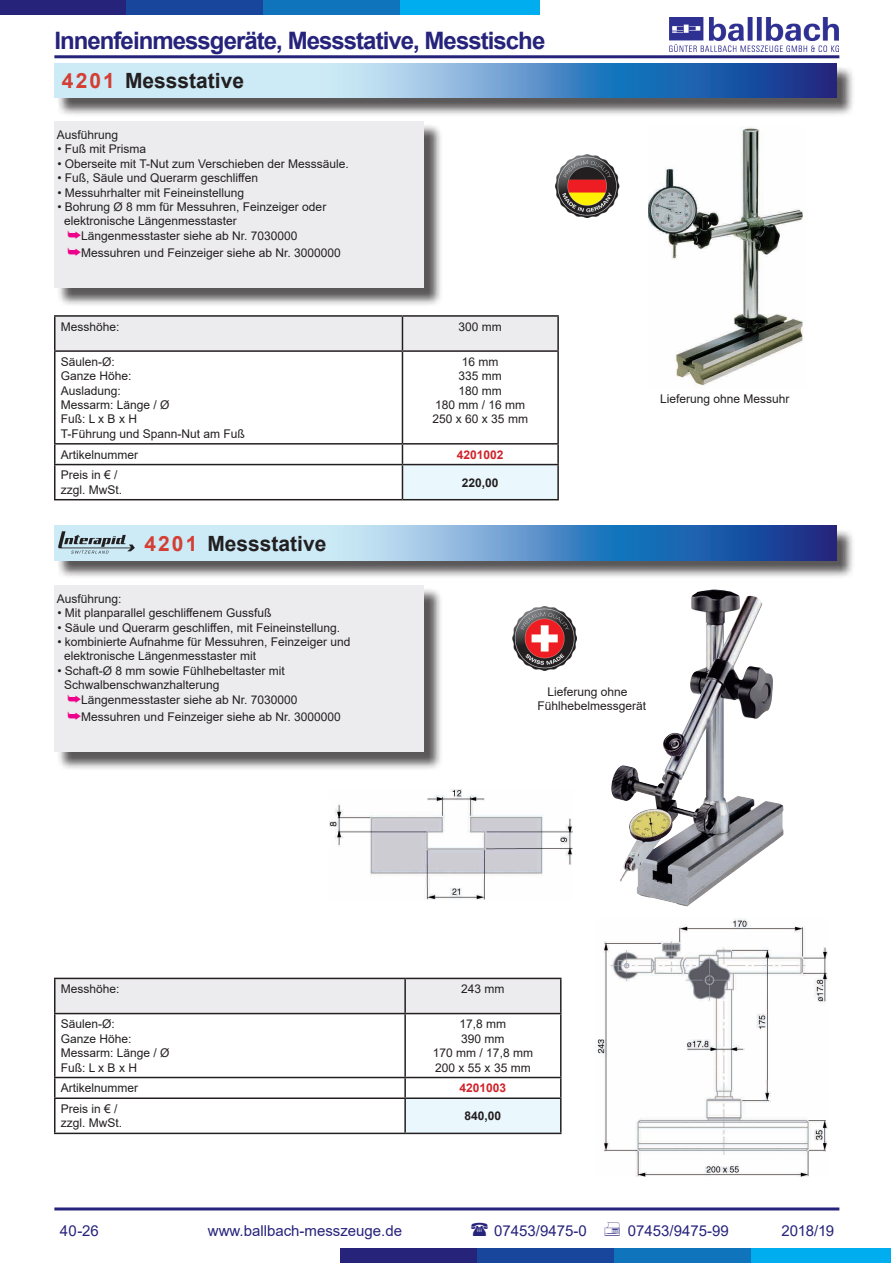
<style>
.page{position:relative;width:893px;height:1263px;background:#fff}
.page>*{position:absolute;margin:0;border:0;box-sizing:border-box;transform-origin:0 0}
.t1{font:700 24px "Arial";letter-spacing:-.04em;color:#26237b}
.t2{font:700 21px "Arial";color:#231f20}
.t3{font:15px "Arial";color:#26237b}
.t4{font:12px/14.4px "Arial";color:#231f20}
.t5{font:700 12px "Arial";color:#d1232a}
.t6{font:700 12px "Arial";color:#231f20}
.s1{color:#d43e33}
</style>
<div class="page">
<hr style="left:54px;top:55px;width:785px;height:3px;background:#26237b">
<hr style="left:54px;top:1207px;width:785px;height:3px;background:#26237b">
<img style="left:669px;top:17px;width:170px;height:35px">
<div style="left:56px;top:65px;width:799px;height:52px;background:#231f20;opacity:.75"></div>
<svg style="left:54px;top:63px;width:782px;height:35px;background:#7eaad5"></svg>
<div style="left:0;top:0;width:126px;height:15px;background:#26237b"></div>
<div style="left:126px;top:0;width:138px;height:15px;background:#18469d"></div>
<div style="left:264px;top:0;width:137px;height:15px;background:#1074bc"></div>
<div style="left:401px;top:0;width:139px;height:15px;background:#00aeef"></div>
<div style="left:340px;top:1248px;width:137px;height:15px;background:#26237b"></div>
<div style="left:477px;top:1248px;width:137px;height:15px;background:#18469d"></div>
<div style="left:614px;top:1248px;width:137px;height:15px;background:#1074bc"></div>
<div style="left:751px;top:1248px;width:140px;height:15px;background:#00aeef"></div>
<div style="left:56px;top:528px;width:799px;height:51px;background:#231f20;opacity:.75"></div>
<svg style="left:54px;top:525px;width:782px;height:35px;background:#78a6d2"></svg>
<div style="left:56px;top:123px;width:387px;height:184px;background:#231f20;opacity:.75"></div>
<div style="left:54px;top:121px;width:370px;height:167px;background:#ececee"></div>
<img style="left:648px;top:127px;width:155px;height:261px">
<div style="left:56px;top:317px;width:501px;height:33px;background:#ececee"></div>
<svg style="left:56px;top:352px;width:501px;height:147px"></svg>
<div style="left:402px;top:465px;width:156px;height:35px;background:#eaf7fd"></div>
<hr style="left:54px;top:315px;width:348px;height:2px;background:#231f20">
<hr style="left:54px;top:317px;width:2px;height:33px;background:#231f20">
<hr style="left:402px;top:315px;width:157px;height:2px;background:#231f20">
<hr style="left:402px;top:317px;width:1px;height:33px;background:#231f20">
<hr style="left:557px;top:317px;width:2px;height:33px;background:#231f20">
<hr style="left:54px;top:350px;width:348px;height:2px;background:#231f20">
<hr style="left:54px;top:352px;width:2px;height:91px;background:#231f20">
<hr style="left:402px;top:350px;width:157px;height:2px;background:#231f20">
<hr style="left:402px;top:352px;width:1px;height:91px;background:#231f20">
<hr style="left:557px;top:352px;width:2px;height:91px;background:#231f20">
<hr style="left:54px;top:443px;width:348px;height:2px;background:#231f20">
<svg style="left:54px;top:445px;width:2px;height:19px"></svg>
<hr style="left:402px;top:443px;width:157px;height:2px;background:#231f20">
<svg style="left:402px;top:445px;width:1px;height:19px"></svg>
<svg style="left:557px;top:445px;width:2px;height:19px"></svg>
<hr style="left:54px;top:464px;width:348px;height:1px;background:#231f20">
<hr style="left:54px;top:465px;width:2px;height:34px;background:#231f20">
<hr style="left:402px;top:464px;width:157px;height:1px;background:#231f20">
<hr style="left:402px;top:465px;width:1px;height:34px;background:#231f20">
<hr style="left:557px;top:465px;width:2px;height:34px;background:#231f20">
<hr style="left:54px;top:499px;width:348px;height:1px;background:#231f20">
<hr style="left:402px;top:499px;width:157px;height:1px;background:#231f20">
<div style="left:56px;top:587px;width:387px;height:183px;background:#231f20;opacity:.75"></div>
<div style="left:54px;top:585px;width:370px;height:167px;background:#ececee"></div>
<div style="left:56px;top:979px;width:504px;height:34px;background:#ececee"></div>
<svg style="left:56px;top:1014px;width:504px;height:119px"></svg>
<div style="left:405px;top:1098px;width:156px;height:35px;background:#eaf7fd"></div>
<hr style="left:54px;top:978px;width:351px;height:1px;background:#231f20">
<hr style="left:54px;top:979px;width:2px;height:34px;background:#231f20">
<hr style="left:405px;top:978px;width:157px;height:1px;background:#231f20">
<hr style="left:404px;top:979px;width:2px;height:34px;background:#231f20">
<hr style="left:560px;top:979px;width:2px;height:34px;background:#231f20">
<hr style="left:54px;top:1013px;width:351px;height:1px;background:#231f20">
<hr style="left:54px;top:1014px;width:2px;height:63px;background:#231f20">
<hr style="left:405px;top:1013px;width:157px;height:1px;background:#231f20">
<hr style="left:404px;top:1014px;width:2px;height:63px;background:#231f20">
<hr style="left:560px;top:1014px;width:2px;height:63px;background:#231f20">
<hr style="left:54px;top:1077px;width:351px;height:1px;background:#231f20">
<svg style="left:54px;top:1078px;width:2px;height:19px"></svg>
<hr style="left:405px;top:1077px;width:157px;height:1px;background:#231f20">
<svg style="left:404px;top:1078px;width:2px;height:19px"></svg>
<svg style="left:560px;top:1078px;width:2px;height:19px"></svg>
<hr style="left:54px;top:1097px;width:351px;height:2px;background:#231f20">
<hr style="left:54px;top:1099px;width:2px;height:34px;background:#231f20">
<hr style="left:405px;top:1097px;width:157px;height:2px;background:#231f20">
<hr style="left:404px;top:1099px;width:2px;height:34px;background:#231f20">
<hr style="left:560px;top:1099px;width:2px;height:34px;background:#231f20">
<hr style="left:54px;top:1133px;width:351px;height:1px;background:#231f20">
<hr style="left:405px;top:1133px;width:157px;height:1px;background:#231f20">
<img style="left:58px;top:532px;width:77px;height:22px">
<img style="left:611px;top:590px;width:172px;height:316px">
<img style="left:597px;top:918px;width:231px;height:258px">
<img style="left:330px;top:789px;width:243px;height:111px">
<img style="left:555px;top:154px;width:65px;height:64px">
<img style="left:512px;top:606px;width:64px;height:64px">
<h1 class="t1" style="left:54px;top:23px;width:492px">Innenfeinmessgeräte, Messstative, Messtische</h1>
<p class="t2" style="left:62px;top:66px;width:184px"><span class="s1">4201</span> Messstative</p>
<p class="t4" style="left:57px;top:127px;width:63px">Ausführung</p>
<p class="t4" style="left:57px;top:142px;width:90px">• Fuß mit Prisma</p>
<p class="t4" style="left:57px;top:156px;width:293px">• Oberseite mit T-Nut zum Verschieben der Messsäule.</p>
<p class="t4" style="left:57px;top:171px;width:202px">• Fuß, Säule und Querarm geschliffen</p>
<p class="t4" style="left:57px;top:185px;width:188px">• Messuhrhalter mit Feineinstellung</p>
<p class="t4" style="left:57px;top:199px;width:270px">• Bohrung Ø 8 mm für Messuhren, Feinzeiger oder</p>
<p class="t4" style="left:64px;top:214px;width:174px">elektronische Längenmesstaster</p>
<p class="t4" style="left:81px;top:229px;width:218px">Längenmesstaster siehe ab Nr. 7030000</p>
<p class="t4" style="left:81px;top:245px;width:261px">Messuhren und Feinzeiger siehe ab Nr. 3000000</p>
<p class="t4" style="left:61px;top:319px;width:60px">Messhöhe:</p>
<p class="t4" style="left:459px;top:319px;width:45px">300 mm</p>
<p class="t4" style="left:61px;top:354px;width:110px">Säulen-Ø:<br>Ganze Höhe:<br>Ausladung:<br>Messarm: Länge / Ø<br>Fuß: L x B x H</p>
<p class="t4" style="left:61px;top:426px;width:186px">T-Führung und Spann-Nut am Fuß</p>
<p class="t4" style="left:462px;top:354px;width:38px">16 mm</p>
<p class="t4" style="left:459px;top:369px;width:45px">335 mm</p>
<p class="t4" style="left:459px;top:383px;width:45px">180 mm</p>
<p class="t4" style="left:435px;top:397px;width:92px">180 mm / 16 mm</p>
<p class="t4" style="left:433px;top:412px;width:97px">250 x 60 x 35 mm</p>
<p class="t4" style="left:61px;top:447px;width:79px">Artikelnummer</p>
<p class="t5" style="left:457px;top:446px;width:48px">4201002</p>
<p class="t4" style="left:61px;top:468px;width:63px">Preis in € / zzgl. MwSt.</p>
<p class="t6" style="left:462px;top:474px;width:38px">220,00</p>
<p class="t2" style="left:144px;top:529px;width:184px"><span class="s1">4201</span> Messstative</p>
<p class="t4" style="left:660px;top:391px;width:131px">Lieferung ohne Messuhr</p>
<p class="t4" style="left:57px;top:591px;width:66px">Ausführung:</p>
<p class="t4" style="left:57px;top:606px;width:216px">• Mit planparallel geschliffenem Gussfuß</p>
<p class="t4" style="left:57px;top:620px;width:284px">• Säule und Querarm geschliffen, mit Feineinstellung.</p>
<p class="t4" style="left:64px;top:635px;width:288px;text-indent:-7px">• kombinierte Aufnahme für Messuhren, Feinzeiger und elektronische Längenmesstaster mit</p>
<p class="t4" style="left:57px;top:663px;width:229px">• Schaft-Ø 8 mm sowie Fühlhebeltaster mit</p>
<p class="t4" style="left:64px;top:678px;width:157px">Schwalbenschwanzhalterung</p>
<p class="t4" style="left:81px;top:693px;width:218px">Längenmesstaster siehe ab Nr. 7030000</p>
<p class="t4" style="left:81px;top:709px;width:261px">Messuhren und Feinzeiger siehe ab Nr. 3000000</p>
<p class="t4" style="left:537px;top:684px;width:110px;text-indent:10px">Lieferung ohne<br>Fühlhebelmessgerät</p>
<p class="t4" style="left:61px;top:982px;width:60px">Messhöhe:</p>
<p class="t4" style="left:461px;top:982px;width:45px">243 mm</p>
<p class="t4" style="left:61px;top:1017px;width:110px">Säulen-Ø:<br>Ganze Höhe:<br>Messarm: Länge / Ø<br>Fuß: L x B x H</p>
<p class="t4" style="left:460px;top:1017px;width:48px">17,8 mm</p>
<p class="t4" style="left:461px;top:1031px;width:45px">390 mm</p>
<p class="t4" style="left:433px;top:1045px;width:102px">170 mm / 17,8 mm</p>
<p class="t4" style="left:435px;top:1060px;width:97px">200 x 55 x 35 mm</p>
<p class="t4" style="left:61px;top:1081px;width:79px">Artikelnummer</p>
<p class="t5" style="left:460px;top:1079px;width:48px">4201003</p>
<p class="t4" style="left:61px;top:1101px;width:63px">Preis in € / zzgl. MwSt.</p>
<p class="t6" style="left:465px;top:1107px;width:38px">840,00</p>
<p class="t3" style="left:60px;top:1221px;width:41px">40-26</p>
<p class="t3" style="left:208px;top:1221px;width:196px">www.ballbach-messzeuge.de</p>
<p class="t3" style="left:494px;top:1221px;width:94px">07453/9475-0</p>
<p class="t3" style="left:628px;top:1221px;width:102px">07453/9475-99</p>
<p class="t3" style="left:781px;top:1221px;width:54px">2018/19</p>
</div>
